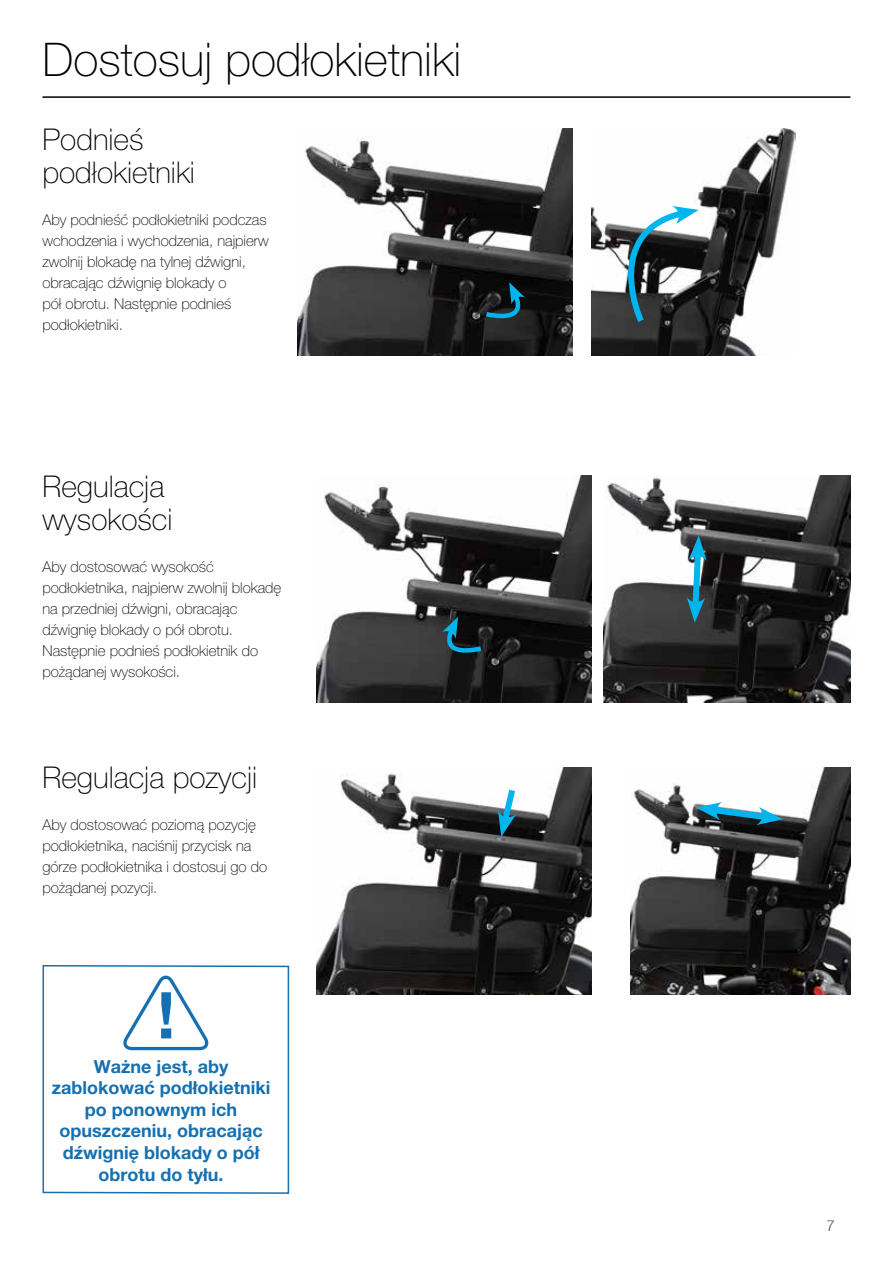
<style>
.page{position:relative;width:893px;height:1263px;background:#fff}
.page>*{position:absolute;margin:0;border:0;box-sizing:border-box;transform-origin:0 0}
.t1{font:100 46.5px "Helvetica Neue LT Pro";color:#000}
.t2{font:100 30px/33px "Helvetica Neue LT Pro";color:#000}
.t3{font:700 18px/21.6px "Helvetica Neue LT Pro";color:#1670b0;text-align:center}
.t4{font:100 15px/21px "Helvetica Neue LT Pro";color:#000}
</style>
<div class="page">
<hr style="left:43px;top:96px;width:807px;height:2px;background:#000">
<img style="left:298px;top:129px;width:275px;height:227px">
<img style="left:317px;top:767px;width:275px;height:227px">
<img style="left:630px;top:767px;width:220px;height:227px">
<img style="left:592px;top:129px;width:203px;height:227px">
<svg style="left:481px;top:282px;width:49px;height:42px"></svg>
<svg style="left:603px;top:206px;width:96px;height:123px"></svg>
<img style="left:317px;top:475px;width:275px;height:227px">
<svg style="left:438px;top:617px;width:48px;height:42px"></svg>
<img style="left:603px;top:475px;width:247px;height:227px">
<svg style="left:687px;top:535px;width:20px;height:88px"></svg>
<svg style="left:696px;top:802px;width:87px;height:23px"></svg>
<svg style="left:497px;top:783px;width:22px;height:54px"></svg>
<svg style="left:42px;top:965px;width:248px;height:229px"></svg>
<svg style="left:119px;top:976px;width:90px;height:76px"></svg>
<h1 class="t1" style="left:43px;top:33px;width:420px">Dostosuj podłokietniki</h1>
<h2 class="t2" style="left:43px;top:123px;width:154px">Podnieś podłokietniki</h2>
<p class="t4" style="left:43px;top:209px;width:228px">Aby podnieść podłokietniki podczas wchodzenia i wychodzenia, najpierw zwolnij blokadę na tylnej dźwigni, obracając dźwignię blokady o<br>pół obrotu. Następnie podnieś podłokietniki.</p>
<h2 class="t2" style="left:43px;top:469px;width:132px">Regulacja wysokości</h2>
<p class="t4" style="left:43px;top:556px;width:240px">Aby dostosować wysokość podłokietnika, najpierw zwolnij blokadę na przedniej dźwigni, obracając dźwignię blokady o pół obrotu.<br>Następnie podnieś podłokietnik do pożądanej wysokości.</p>
<h2 class="t2" style="left:43px;top:761px;width:216px">Regulacja pozycji</h2>
<p class="t4" style="left:43px;top:814px;width:226px">Aby dostosować poziomą pozycję podłokietnika, naciśnij przycisk na górze podłokietnika i dostosuj go do pożądanej pozycji.</p>
<p class="t3" style="left:52px;top:1055px;width:220px">Ważne jest, aby zablokować podłokietniki po ponownym ich opuszczeniu, obracając dźwignię blokady o pół obrotu do tyłu.</p>
<p class="t4" style="left:826px;top:1215px;width:10px">7</p>
</div>
